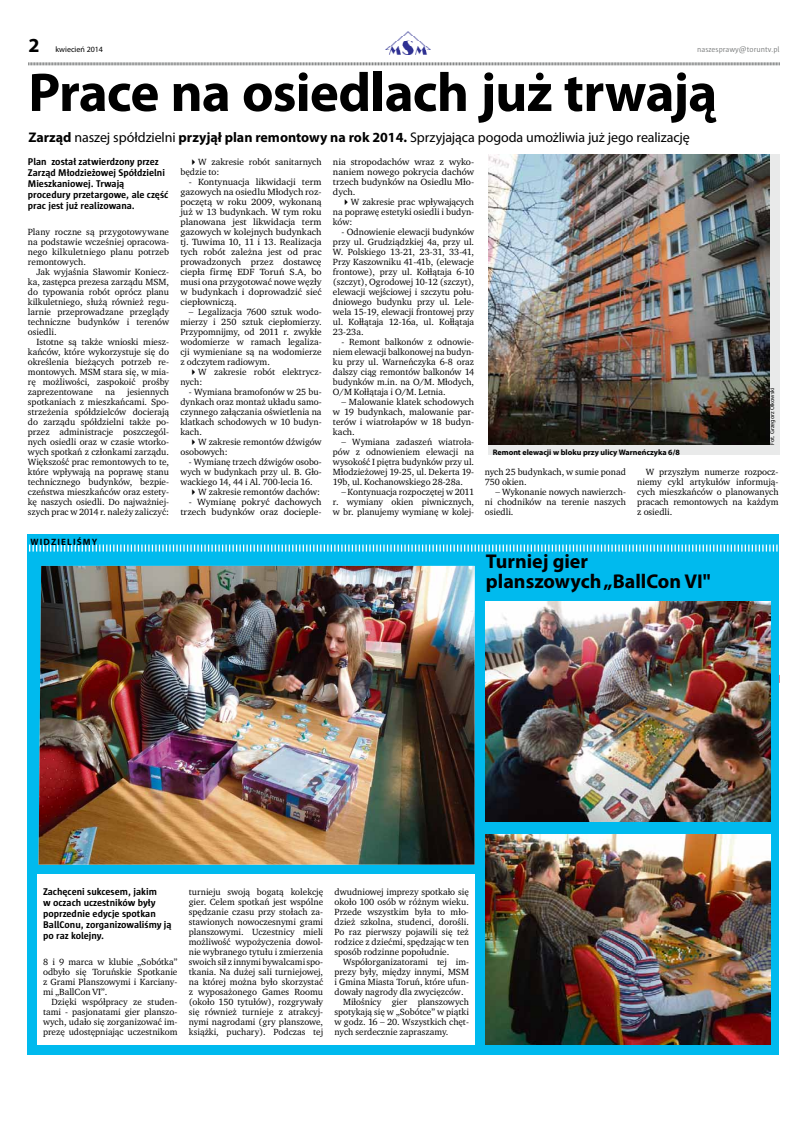
<style>
.page{position:relative;width:808px;height:1134px;background:#fff}
.page>*{position:absolute;margin:0;border:0;box-sizing:border-box;transform-origin:0 0}
.t1{font:700 55px "Myriad Pro";letter-spacing:-.015em;color:#000}
.t2{font:700 20px/20px "Myriad Pro";color:#000}
.t3{font:14px "Myriad Pro";letter-spacing:-.01em;color:#000}
.t4{font:700 10px/11px "Sun CE";color:#000}
.t5{font:9.2px/10px "Charter Pl";color:#000;text-align:justify}
.t6{font:9.2px/10px "Charter Pl";color:#000;text-align:justify;scale:1.04 1}
.t7{font:700 9.2px "Myriad Pro";color:#000}
.t8{font:700 8px "Myriad Pro";color:#000}
.t9{font:8px "Sun CE";color:#818383}
.t10{font:8px "Myriad Pro";color:#000}
.t11{font:6px "Myriad Pro";color:#000}
.s1{font-weight:700}
</style>
<div class="page">
<svg style="left:28px;top:62px;width:752px;height:4px;background:#bfc0c0"></svg>
<div style="left:28px;top:535px;width:751px;height:519px;background:#00baee"></div>
<svg style="left:27px;top:543px;width:751px;height:10px"></svg>
<div style="left:37px;top:875px;width:438px;height:170px;background:#fff"></div>
<img style="left:39px;top:566px;width:436px;height:299px">
<img style="left:486px;top:601px;width:284px;height:220px">
<img style="left:486px;top:835px;width:284px;height:210px">
<img style="left:385px;top:32px;width:46px;height:23px">
<div style="left:489px;top:155px;width:291px;height:300px;background:#e9eaea"></div>
<img style="left:489px;top:155px;width:280px;height:290px">
<h2 class="t2" style="left:28px;top:35px;width:13px">2</h2>
<p class="t10" style="left:55px;top:45px;width:49px">kwiecień 2014</p>
<p class="t9" style="left:697px;top:45px;width:84px">naszesprawy@toruntv.pl</p>
<h1 class="t1" style="left:28px;top:57px;width:690px">Prace na osiedlach już trwają</h1>
<h3 class="t3" style="left:28px;top:129px;width:663px"><span class="s1">Zarząd</span> naszej spółdzielni <span class="s1">przyjął plan remontowy na rok 2014.</span> Sprzyjająca pogoda umożliwia już jego realizację</h3>
<p class="t4" style="left:28px;top:156px;width:142px">Plan został zatwierdzony przez<br>Zarząd Młodzieżowej Spółdzielni<br>Mieszkaniowej. Trwają procedury przetargowe, ale część prac jest już realizowana.</p>
<p class="t5" style="left:28px;top:226px;width:143px">Plany roczne są przygotowywane na podstawie wcześniej opracowa&shy;nego kilkuletniego planu potrzeb remontowych.</p>
<p class="t5" style="left:28px;top:266px;width:143px;text-indent:9px">Jak wyjaśnia Sławomir Koniecz&shy;ka, zastępca prezesa zarządu MSM, do typowania robót oprócz planu kilkuletniego, służą również regu&shy;larnie przeprowadzane przeglądy techniczne budynków i terenów osiedli.</p>
<p class="t5" style="left:28px;top:336px;width:143px;text-indent:9px">Istotne są także wnioski miesz&shy;kańców, które wykorzystuje się do określenia bieżących potrzeb re&shy;montowych. MSM stara się, w mia&shy;rę możliwości, zaspokoić prośby zaprezentowane</p>
<p class="t5" style="left:28px;top:386px;width:143px;text-indent:99px">jesiennych spotkaniach z mieszkańcami. Spo&shy;strzeżenia spółdzielców docierają do zarządu spółdzielni także po&shy;przez administracje poszczegól&shy;nych osiedli oraz w czasie wtorko&shy;wych spotkań z członkami zarządu.<br>Większość prac remontowych to te, które wpływają na poprawę stanu technicznego budynków, bezpie&shy;czeństwa mieszkańców oraz estety&shy;kę naszych osiedli. Do najważniej&shy;szych prac w 2014 r. należy zaliczyć:</p>
<p class="t5" style="left:105px;top:386px;width:11px">na</p>
<p class="t7" style="left:31px;top:535px;width:8px">widzieliśmy</p>
<p class="t5" style="left:180px;top:156px;width:143px;text-indent:9px">✔W zakresie robót sanitarnych będzie to:</p>
<p class="t6" style="left:180px;top:176px;width:137px;text-indent:9px">- Kontynuacja likwidacji term gazowych na osiedlu Młodych roz&shy;poczętą w roku 2009, wykonaną już w 13 budynkach. W tym roku planowana jest likwidacja term gazowych w kolejnych budynkach tj. Tuwima 10, 11 i 13. Realizacja tych robót zależna jest od prac prowadzonych przez dostawcę ciepła firmę EDF Toruń S.A, bo musi ona przygotować nowe węzły w budynkach i doprowadzić sieć ciepłowniczą.</p>
<p class="t5" style="left:180px;top:306px;width:143px;text-indent:9px">– Legalizacja 7600 sztuk wodo&shy;mierzy i 250 sztuk ciepłomierzy.<br>Przypomnijmy, od 2011 r. zwykłe wodomierze w ramach legaliza&shy;cji wymieniane są na wodomierze z odczytem radiowym.</p>
<p class="t5" style="left:180px;top:366px;width:143px;text-indent:9px">✔W zakresie robót elektrycz&shy;nych:</p>
<p class="t5" style="left:180px;top:386px;width:143px;text-indent:9px">- Wymiana bramofonów w 25 bu&shy;dynkach oraz montaż układu samo&shy;czynnego załączania oświetlenia na klatkach schodowych w 10 budyn&shy;kach.</p>
<p class="t5" style="left:180px;top:436px;width:143px;text-indent:9px">✔W zakresie remontów dźwigów osobowych:</p>
<p class="t5" style="left:180px;top:456px;width:143px;text-indent:9px">- Wymianę trzech dźwigów osobo&shy;wych w budynkach przy ul. B. Gło&shy;wackiego 14, 44 i Al. 700-lecia 16.</p>
<p class="t5" style="left:189px;top:486px;width:133px">✔W zakresie remontów dachów:</p>
<p class="t6" style="left:180px;top:496px;width:137px;text-align:right">- Wymianę pokryć dachowych trzech budynków oraz docieple-</p>
<p class="t6" style="left:333px;top:156px;width:137px">nia stropodachów wraz z wyko&shy;naniem nowego pokrycia dachów trzech budynków na Osiedlu Mło&shy;dych.</p>
<p class="t5" style="left:333px;top:196px;width:143px;text-indent:9px">✔W zakresie prac wpływających na poprawę estetyki osiedli i budyn&shy;ków:</p>
<p class="t5" style="left:333px;top:226px;width:143px;text-indent:9px">- Odnowienie elewacji budynków przy ul. Grudziądzkiej 4a, przy ul.<br>W. Polskiego 13-21, 23-31, 33-41, Przy Kaszowniku 41-41b, (elewacje frontowe), przy ul. Kołłątaja 6-10 (szczyt), Ogrodowej 10-12 (szczyt), elewacji wejściowej i szczytu połu&shy;dniowego budynku przy ul. Lele&shy;wela 15-19, elewacji frontowej przy ul. Kołłątaja 12-16a, ul. Kołłątaja 23-23a.</p>
<p class="t5" style="left:333px;top:336px;width:143px;text-indent:9px">- Remont balkonów z odnowie&shy;niem elewacji balkonowej na budyn&shy;ku przy ul. Warneńczyka 6-8 oraz dalszy ciąg remontów balkonów 14 budynków m.in. na O/M. Młodych, O/M Kołłątaja i O/M. Letnia.</p>
<p class="t5" style="left:333px;top:396px;width:143px;text-indent:9px">– Malowanie klatek schodowych w 19 budynkach, malowanie par&shy;terów i wiatrołapów w 18 budyn&shy;kach.</p>
<p class="t5" style="left:333px;top:436px;width:143px;text-indent:9px">– Wymiana zadaszeń wiatroła&shy;pów z odnowieniem elewacji na wysokość I piętra budynków przy ul.<br>Młodzieżowej 19-25, ul. Dekerta 19- 19b, ul. Kochanowskiego 28-28a.</p>
<p class="t5" style="left:333px;top:486px;width:143px;text-indent:9px">– Kontynuacja rozpoczętej w 2011 r. wymiany okien piwnicznych, w br. planujemy wymianę w kolej-</p>
<p class="t11" style="left:768px;top:445px;width:59px;rotate:-90deg">Fot. Grzegorz Olkowski</p>
<p class="t8" style="left:493px;top:447px;width:188px">Remont elewacji w bloku przy ulicy Warneńczyka 6/8</p>
<p class="t5" style="left:485px;top:466px;width:143px">nych 25 budynkach, w sumie ponad<br>750 okien.</p>
<p class="t5" style="left:485px;top:486px;width:143px;text-indent:11px">– Wykonanie nowych nawierzch&shy;ni chodników na terenie naszych osiedli.</p>
<p class="t5" style="left:637px;top:466px;width:143px;text-indent:9px">W przyszłym numerze rozpocz&shy;niemy cykl artykułów informują&shy;cych mieszkańców o planowanych pracach remontowych na każdym z osiedli.</p>
<h2 class="t2" style="left:486px;top:551px;width:226px">Turniej gier<br>planszowych „BallCon VI"</h2>
<p class="t4" style="left:43px;top:886px;width:130px">Zachęceni sukcesem, jakim<br>w oczach uczestników były poprzednie edycje spotkan<br>BallConu, zorganizowaliśmy ją po raz kolejny.</p>
<p class="t5" style="left:43px;top:956px;width:136px">8 i 9 marca w klubie „Sobótka” odbyło się Toruńskie Spotkanie z Grami Planszowymi i Karciany&shy;mi „BallCon VI”.</p>
<p class="t5" style="left:43px;top:996px;width:136px;text-indent:9px">Dzięki współpracy ze studen&shy;tami - pasjonatami gier planszo&shy;wych, udało się zorganizować im&shy;prezę udostępniając uczestnikom</p>
<p class="t5" style="left:189px;top:886px;width:136px">turnieju swoją bogatą kolekcję gier. Celem spotkań jest wspólne spędzanie czasu przy stołach za&shy;stawionych nowoczesnymi grami planszowymi. Uczestnicy mieli możliwość wypożyczenia dowol&shy;nie wybranego tytułu i zmierzenia swoich sił z innymi bywalcami spo&shy;tkania. Na dużej sali turniejowej, na której można było skorzystać z wyposażonego Games Roomu (około 150 tytułów), rozgrywały się również turnieje z atrakcyj&shy;nymi nagrodami (gry planszowe, książki, puchary). Podczas tej</p>
<p class="t5" style="left:334px;top:886px;width:136px">dwudniowej imprezy spotkało się około 100 osób w różnym wieku.<br>Przede wszystkim była to mło&shy;dzież szkolna, studenci, dorośli.<br>Po raz pierwszy pojawili się też rodzice z dziećmi, spędzając w ten sposób rodzinne popołudnie.</p>
<p class="t5" style="left:343px;top:956px;width:127px">Współorganizatorami tej im-</p>
<p class="t5" style="left:334px;top:966px;width:136px">prezy były, między innymi, MSM</p>
<p class="t5" style="left:334px;top:976px;width:136px">i Gmina Miasta Toruń, które ufun-</p>
<p class="t5" style="left:334px;top:986px;width:131px">dowały nagrody dla zwycięzców.</p>
<p class="t5" style="left:343px;top:996px;width:127px">Miłośnicy gier planszowych</p>
<p class="t5" style="left:334px;top:1006px;width:136px">spotykają się w „Sobótce” w piątki</p>
<p class="t5" style="left:334px;top:1016px;width:136px">w godz. 16 – 20. Wszystkich chęt-</p>
<p class="t5" style="left:334px;top:1026px;width:116px">nych serdecznie zapraszamy.</p>
</div>
